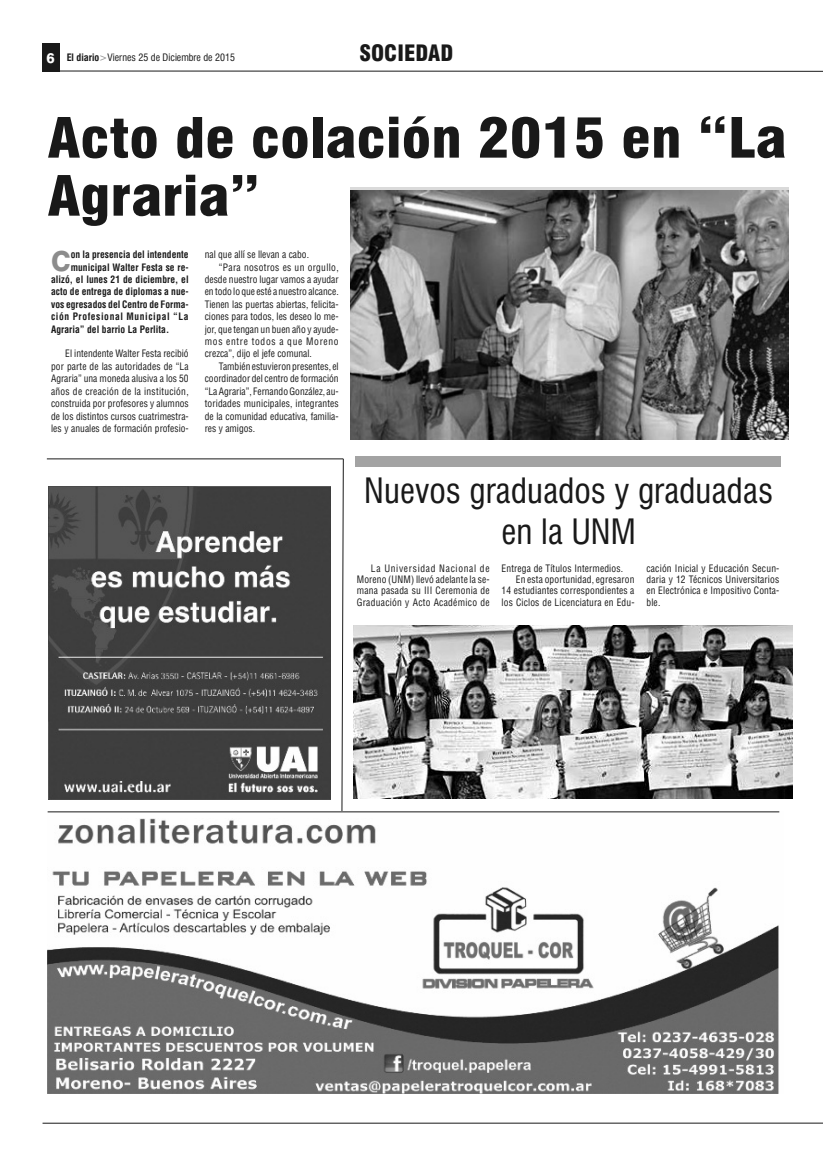
<style>
.page{position:relative;width:823px;height:1163px;background:#fff}
.page>*{position:absolute;margin:0;border:0;box-sizing:border-box;transform-origin:0 0}
.t1{font:900 condensed 54px/58px "Swiss 721 BT";color:#191919;scale:1.1 1}
.t2{font:condensed 34px/40.8px "Swiss 721 BT";color:#191919;text-align:center}
.t3{font:800 27.7px "Swiss 721 BT";color:#8c8c8c;scale:.95 1}
.t4{font:900 condensed 22px "Swiss 721 BT";color:#191919}
.t5{font:condensed 10px/12.4px "Helvetica";color:#191919;text-align:justify;scale:.95 1}
.t6{font:700 condensed 10px "Helvetica";letter-spacing:.005em;color:#191919;scale:.95 1}
.t7{font:condensed 10px "Swiss 721 BT";color:#191919}
.t8{font:700 condensed 10px "Helvetica";letter-spacing:.06em;color:#191919;scale:.95 1}
.t9{font:condensed 10px "Helvetica";letter-spacing:.035em;color:#191919;scale:.95 1}
.t10{font:condensed 10px "Helvetica";letter-spacing:.075em;color:#191919;scale:.95 1}
.s1{font-weight:800;font-stretch:normal;font-size:14px;color:#fff}
.s2{font-weight:700}
.s3{color:#8c8c8c}
</style>
<div class="page">
<img style="left:350px;top:190px;width:438px;height:249px">
<img style="left:353px;top:625px;width:438px;height:173px">
<hr style="left:47px;top:458px;width:296px;height:1px;background:#191919">
<div style="left:43px;top:43px;width:17px;height:28px;background:#191919"></div>
<svg style="left:42px;top:70px;width:780px;height:2px;background:#888"></svg>
<hr style="left:42px;top:1122px;width:780px;height:1px;background:#191919">
<div style="left:354px;top:456px;width:426px;height:10px;background:#a3a3a3"></div>
<img style="left:48px;top:487px;width:282px;height:312px">
<svg style="left:341px;top:458px;width:3px;height:353px"></svg>
<img style="left:48px;top:811px;width:732px;height:282px">
<hr style="left:48px;top:811px;width:730px;height:1px;background:#191919">
<p class="t7" style="left:46px;top:54px;width:190px"><span class="s1">6</span> <span class="s2">El diario</span><span class="s3">&gt;</span>Viernes 25 de Diciembre de 2015</p>
<h3 class="t4" style="left:359px;top:44px;width:95px">SOCIEDAD</h3>
<h1 class="t1" style="left:48px;top:113px;width:673px">Acto de colación 2015 en “La<br>Agraria”</h1>
<h3 class="t3" style="left:51px;top:251px;width:22px">C</h3>
<p class="t6" style="left:71px;top:251px;width:126px">on la presencia del intendente</p>
<p class="t5" style="left:205px;top:249px;width:111px">nal que allí se llevan a cabo.</p>
<p class="t9" style="left:219px;top:263px;width:127px">“Para nosotros es un orgullo,</p>
<p class="t5" style="left:205px;top:274px;width:142px">desde nuestro lugar vamos a ayudar</p>
<p class="t5" style="left:205px;top:286px;width:142px">en todo lo que esté a nuestro alcance.</p>
<p class="t5" style="left:205px;top:299px;width:142px">Tienen las puertas abiertas, felicita-</p>
<p class="t5" style="left:205px;top:311px;width:142px">ciones para todos, les deseo lo me-</p>
<p class="t5" style="left:205px;top:323px;width:142px">jor, que tengan un buen año y ayude-</p>
<p class="t10" style="left:205px;top:337px;width:142px">mos entre todos a que Moreno</p>
<p class="t5" style="left:205px;top:348px;width:114px">crezca”, dijo el jefe comunal.</p>
<p class="t5" style="left:219px;top:361px;width:127px">También estuvieron presentes, el</p>
<p class="t5" style="left:205px;top:373px;width:142px">coordinador del centro de formación</p>
<p class="t5" style="left:205px;top:385px;width:142px">“La Agraria”, FernandoGonzález, au-</p>
<p class="t5" style="left:205px;top:398px;width:142px">toridades municipales, integrantes</p>
<p class="t5" style="left:205px;top:410px;width:142px">de la comunidad educativa, familia-</p>
<p class="t5" style="left:205px;top:423px;width:55px">res y amigos.</p>
<p class="t6" style="left:71px;top:263px;width:126px">municipal Walter Festa se re-</p>
<p class="t6" style="left:51px;top:275px;width:146px">alizó, el lunes 21 de diciembre, el</p>
<p class="t6" style="left:51px;top:288px;width:146px">acto de entrega de diplomas a nue-</p>
<p class="t6" style="left:51px;top:300px;width:146px">vos egresados del Centro de Forma-</p>
<p class="t8" style="left:51px;top:313px;width:146px">ción Profesional Municipal “La</p>
<p class="t6" style="left:51px;top:325px;width:126px">Agraria” del barrio La Perlita.</p>
<p class="t5" style="left:51px;top:348px;width:146px;text-indent:14px">El intendente Walter Festa recibió por parte de las autoridades de “La Agraria” una moneda alusiva a los 50 años de creación de la institución, construida por profesores y alumnos de los distintos cursos cuatrimestra&shy;les y anuales de formación profesio-</p>
<h2 class="t2" style="left:364px;top:473px;width:410px">Nuevos graduados y graduadas en la UNM</h2>
<p class="t5" style="left:356px;top:563px;width:141px;line-height:11.4px;text-indent:14px">La Universidad Nacional de Moreno (UNM) llevó adelante la se&shy;mana pasada su III Ceremonia de Graduación y Acto Académico de</p>
<p class="t5" style="left:501px;top:562px;width:129px">Entrega de Títulos Intermedios.</p>
<p class="t5" style="left:646px;top:563px;width:141px;line-height:11.4px">cación Inicial y Educación Secun&shy;daria y 12 Técnicos Universitarios en Electrónica e Impositivo Conta&shy;ble.</p>
<p class="t5" style="left:515px;top:574px;width:126px">En esta oportunidad, egresaron</p>
<p class="t5" style="left:501px;top:585px;width:141px">14 estudiantes correspondientes a</p>
<p class="t5" style="left:501px;top:596px;width:141px">los Ciclos de Licenciatura en Edu-</p>
</div>
